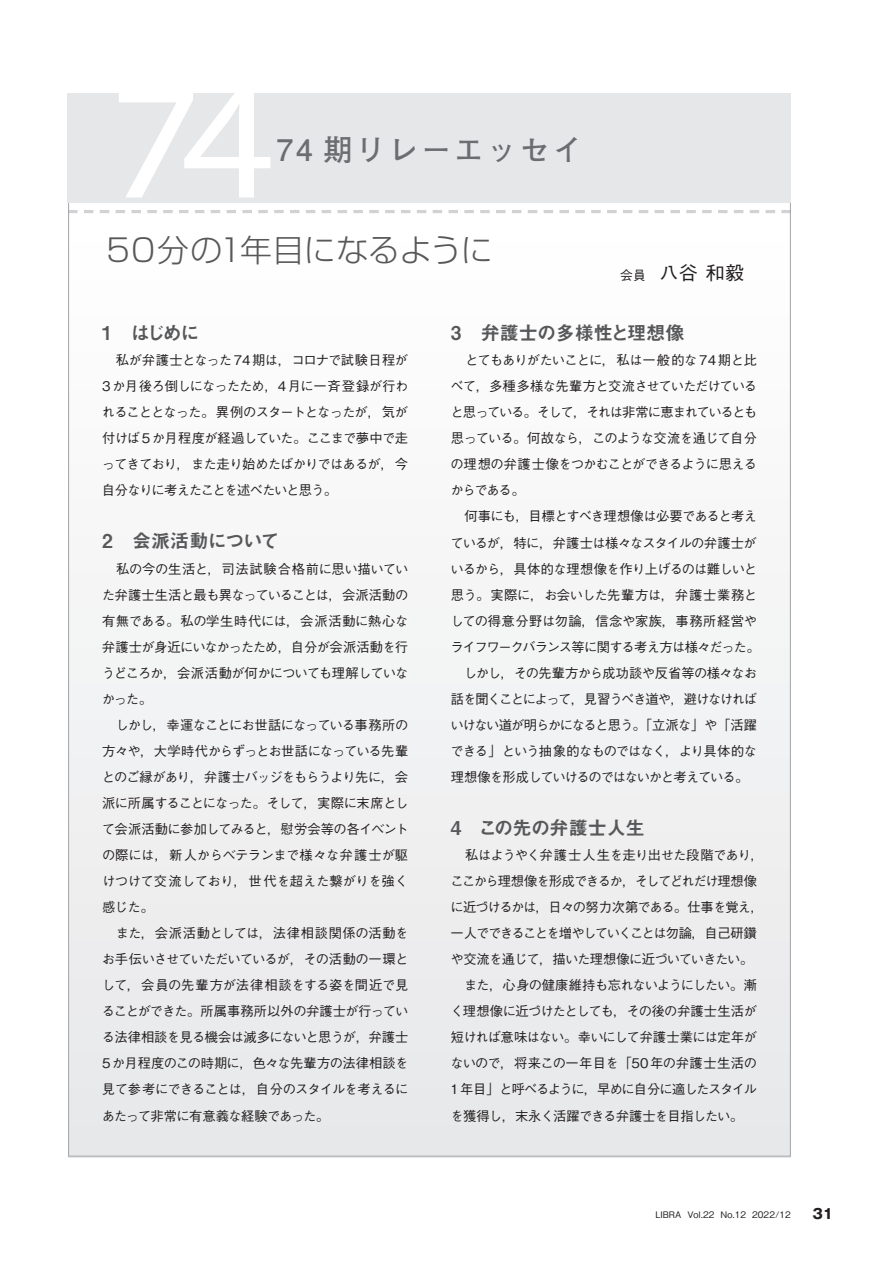
<style>
.page{position:relative;width:893px;height:1263px;background:#fff}
.page>*{position:absolute;margin:0;border:0;box-sizing:border-box;transform-origin:0 0}
.t1{font:300 31.2px "Shin Go Pro";letter-spacing:-.005em;color:#57585a}
.t2{font:700 29.7px "Futo Go B101 Pro";letter-spacing:.1em;color:#6c6d70}
.t3{font:19.2px "Midashi Go Pro MB31";letter-spacing:-.035em;color:#57585a}
.t4{font:19.2px "Midashi Go Pro MB31";letter-spacing:-.005em;color:#57585a}
.t5{font:500 19.2px "Gothic BBB Pro";color:#231f20}
.t6{font:700 13.8px "Gothic MB101 Pro";color:#231f20}
.t7{font:500 13.35px/26.1px "Gothic BBB Pro";letter-spacing:-.05em;color:#231f20}
.t8{font:500 9px "Gothic BBB Pro";color:#231f20}
.s1{font-size:12.75px}
</style>
<div class="page">
<div style="left:68px;top:222px;width:723px;height:935px;background:#f2f3f4"></div>
<svg style="left:70px;top:210px;width:719px;height:3px"></svg>
<div style="left:68px;top:94px;width:723px;height:109px;background:#e6e7e9"></div>
<svg style="left:119px;top:93px;width:151px;height:104px"></svg>
<h2 class="t2" style="left:277px;top:126px;width:307px">74 期リレーエッセイ</h2>
<h1 class="t1" style="left:106px;top:224px;width:388px">50分の1年目になるように</h1>
<h3 class="t5" style="left:620px;top:258px;width:126px"><span class="s1">会員　</span>八谷 和毅</h3>
<h3 class="t3" style="left:102px;top:317px;width:99px">1　はじめに</h3>
<p class="t7" style="left:102px;top:345px;width:308px;text-align:justify">　私が弁護士となった74期は，コロナで試験日程が3か月後ろ倒しになったため，4月に一斉登録が行われることとなった。異例のスタートとなったが，気が付けば5 か月程度が経過していた。ここまで夢中で走ってきており，また走り始めたばかりではあるが，今自分なりに考えたことを述べたいと思う。</p>
<h3 class="t3" style="left:102px;top:526px;width:179px">2　会派活動について</h3>
<p class="t7" style="left:102px;top:554px;width:308px">　私の今の生活と，司法試験合格前に思い描いていた弁護士生活と最も異なっていることは，会派活動の有無である。私の学生時代には，会派活動に熱心な弁護士が身近にいなかったため，自分が会派活動を行うどころか，会派活動が何かについても理解していなかった。<br>　しかし，幸運なことにお世話になっている事務所の方々や，大学時代からずっとお世話になっている先輩とのご縁があり，弁護士バッジをもらうより先に，会派に所属することになった。そして，実際に末席として会派活動に参加してみると，慰労会等の各イベントの際には，新人からベテランまで様々な弁護士が駆けつけて交流しており，世代を超えた繋がりを強く感じた。<br>　また，会派活動としては，法律相談関係の活動をお手伝いさせていただいているが，その活動の一環として，会員の先輩方が法律相談をする姿を間近で見ることができた。所属事務所以外の弁護士が行っている法律相談を見る機会は滅多にないと思うが，弁護士<br>5 か月程度のこの時期に，色々な先輩方の法律相談を見て参考にできることは，自分のスタイルを考えるにあたって非常に有意義な経験であった。</p>
<h3 class="t4" style="left:451px;top:317px;width:235px">3　弁護士の多様性と理想像</h3>
<p class="t7" style="left:450px;top:345px;width:311px">　とてもありがたいことに，私は一般的な74期と比べて，多種多様な先輩方と交流させていただけていると思っている。そして，それは非常に恵まれているとも思っている。何故なら，このような交流を通じて自分の理想の弁護士像をつかむことができるように思えるからである。<br>　何事にも，目標とすべき理想像は必要であると考えているが，特に，弁護士は様々なスタイルの弁護士がいるから，具体的な理想像を作り上げるのは難しいと思う。実際に，お会いした先輩方は，弁護士業務としての得意分野は勿論，信念や家族，事務所経営やライフワークバランス等に関する考え方は様々だった。　しかし，その先輩方から成功談や反省等の様々なお話を聞くことによって，見習うべき道や，避けなければいけない道が明らかになると思う。「立派な」や「活躍できる」という抽象的なものではなく，より具体的な理想像を形成していけるのではないかと考えている。</p>
<h3 class="t3" style="left:451px;top:812px;width:196px">4　この先の弁護士人生</h3>
<p class="t7" style="left:450px;top:840px;width:315px">　私はようやく弁護士人生を走り出せた段階であり，ここから理想像を形成できるか，そしてどれだけ理想像に近づけるかは，日々の努力次第である。仕事を覚え，一人でできることを増やしていくことは勿論，自己研鑽や交流を通じて，描いた理想像に近づいていきたい。　また，心身の健康維持も忘れないようにしたい。漸く理想像に近づけたとしても，その後の弁護士生活が短ければ意味はない。幸いにして弁護士業には定年がないので，将来この一年目を「50年の弁護士生活の<br>1 年目」と呼べるように，早めに自分に適したスタイルを獲得し，末永く活躍できる弁護士を目指したい。</p>
<p class="t8" style="left:655px;top:1207px;width:137px">LIBRA Vol.22 No.12 2022/12</p>
<p class="t6" style="left:812px;top:1202px;width:22px">31</p>
</div>
